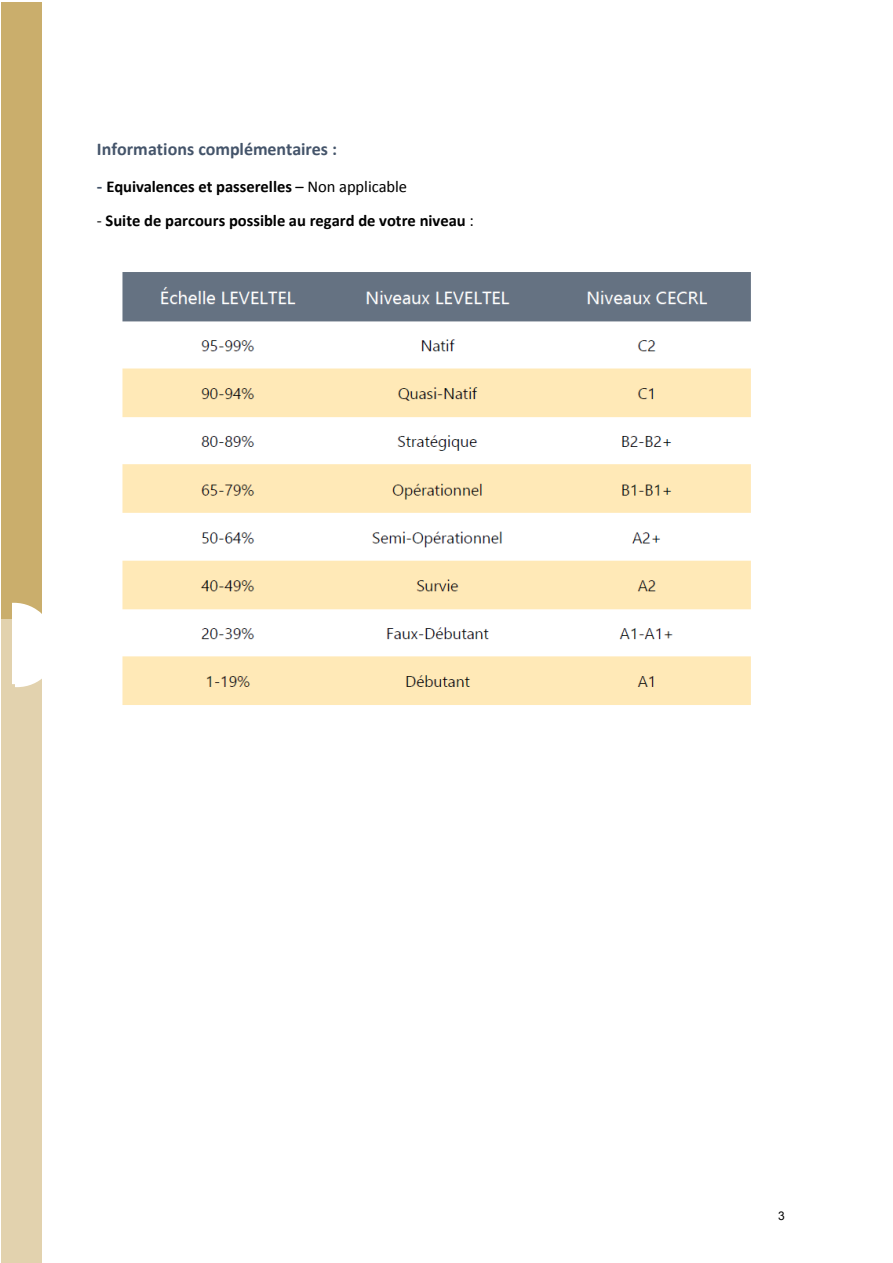
<style>
.page{position:relative;width:893px;height:1263px;background:#fff}
.page>*{position:absolute;margin:0;border:0;box-sizing:border-box;transform-origin:0 0}
.t1{font:700 18px "Calibri";letter-spacing:-.005em;color:#44546a}
.t2{font:700 16.5px "Calibri";color:#000}
.t3{font:12px "Arial";color:#000}
.s1{font-size:18px;color:#44546a}
.s2{font-weight:400}
</style>
<div class="page">
<img style="left:122px;top:272px;width:629px;height:433px">
<div style="left:2px;top:2px;width:39px;height:687px;background:#caae6c"></div>
<div style="left:2px;top:619px;width:39px;height:644px;background:#e2d2ae"></div>
<svg style="left:12px;top:603px;width:30px;height:84px;background:#fcfaf7"></svg>
<p class="t1" style="left:97px;top:143px;width:242px">Informations complémentaires :</p>
<p class="t2" style="left:97px;top:176px;width:312px"><span class="s1">-</span> Equivalences et passerelles <span class="s2">– Non applicable</span></p>
<p class="t2" style="left:97px;top:210px;width:378px"><span class="s2">-</span> Suite de parcours possible au regard de votre niveau <span class="s2">:</span></p>
<p class="t3" style="left:778px;top:1208px;width:8px">3</p>
</div>
